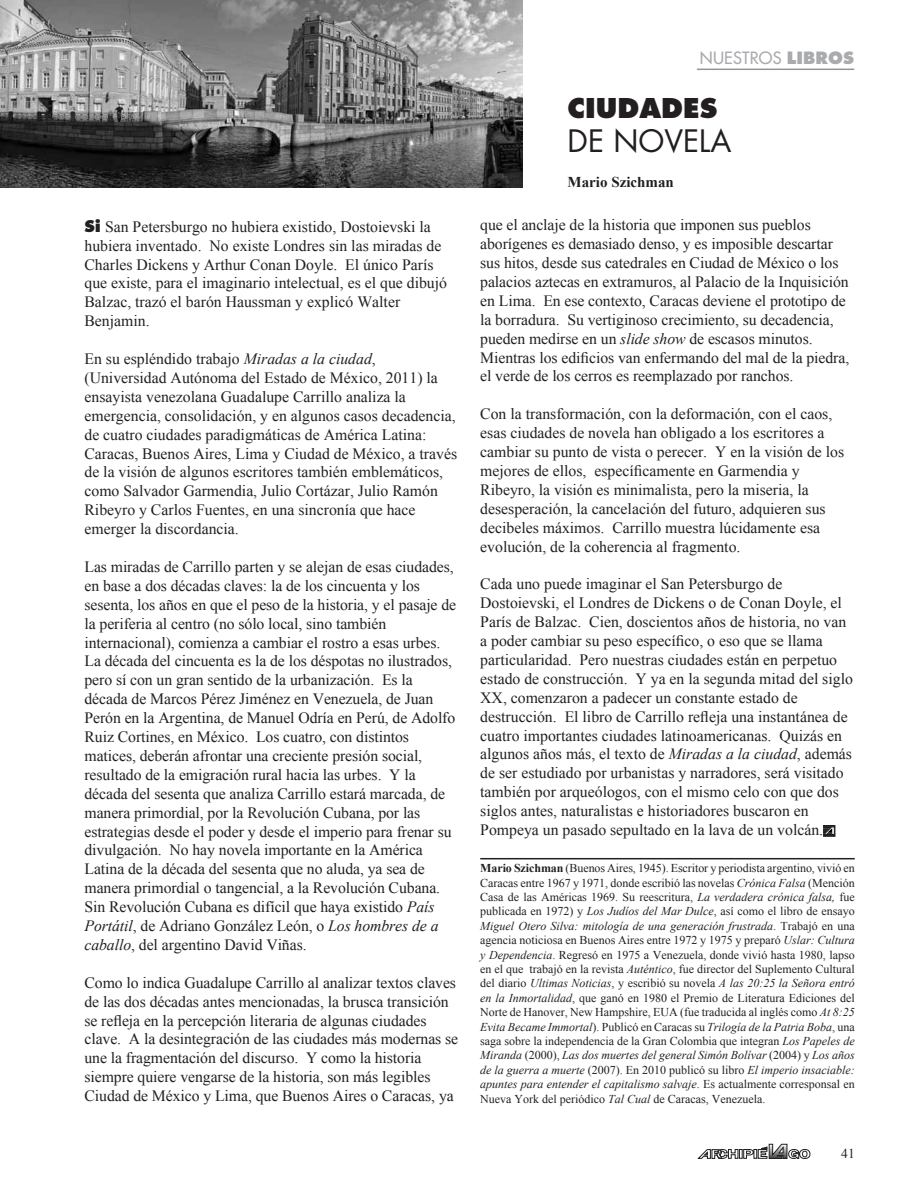
<style>
.page{position:relative;width:918px;height:1188px;background:#fff}
.page>*{position:absolute;margin:0;border:0;box-sizing:border-box;transform-origin:0 0}
.t1{font:30.15px "Futura";color:#231f20}
.t2{font:800 26.55px "Futura";color:#231f20}
.t3{font:16.5px "Futura";letter-spacing:.01em;color:#aaabaf}
.t4{font:15.75px/18.9px "Times New Roman";letter-spacing:-.005em;color:#231f20}
.t5{font:700 15px "Times New Roman";color:#231f20}
.t6{font:13.5px "Times New Roman";color:#231f20}
.t7{font:12px/14.4px "Times New Roman";color:#231f20;text-align:justify}
.s1{font-family:"Futura";font-weight:800}
.s2{font-style:italic}
.s3{font-weight:800}
.s4{font-weight:700}
</style>
<div class="page">
<hr style="left:697px;top:69px;width:157px;height:1px;background:#939598">
<hr style="left:480px;top:858px;width:375px;height:1px;background:#231f20">
<img style="left:0;top:0;width:522px;height:188px">
<svg style="left:698px;top:1144px;width:112px;height:15px"></svg>
<svg style="left:824px;top:826px;width:11px;height:10px"></svg>
<p class="t4" style="left:84px;top:217px;width:364px"><span class="s1">Si</span> San Petersburgo no hubiera existido, Dostoievski la hubiera inventado. No existe Londres sin las miradas de Charles Dickens y Arthur Conan Doyle. El único París que existe, para el imaginario intelectual, es el que dibujó Balzac, trazó el barón Haussman y explicó Walter Benjamin.</p>
<p class="t4" style="left:84px;top:349px;width:374px">En su espléndido trabajo <span class="s2">Miradas a la ciudad</span>, (Universidad Autónoma del Estado de México, 2011) la ensayista venezolana Guadalupe Carrillo analiza la emergencia, consolidación, y en algunos casos decadencia, de cuatro ciudades paradigmáticas de América Latina:<br>Caracas, Buenos Aires, Lima y Ciudad de México, a través de la visión de algunos escritores también emblemáticos, como Salvador Garmendia, Julio Cortázar, Julio Ramón Ribeyro y Carlos Fuentes, en una sincronía que hace emerger la discordancia.</p>
<p class="t4" style="left:84px;top:557px;width:373px">Las miradas de Carrillo parten y se alejan de esas ciudades, en base a dos décadas claves: la de los cincuenta y los sesenta, los años en que el peso de la historia, y el pasaje de la periferia al centro (no sólo local, sino también internacional), comienza a cambiar el rostro a esas urbes.<br>La década del cincuenta es la de los déspotas no ilustrados, pero sí con un gran sentido de la urbanización. Es la década de Marcos Pérez Jiménez en Venezuela, de Juan Perón en la Argentina, de Manuel Odría en Perú, de Adolfo Ruiz Cortines, en México. Los cuatro, con distintos matices, deberán afrontar una creciente presión social, resultado de la emigración rural hacia las urbes. Y la década del sesenta que analiza Carrillo estará marcada, de manera primordial, por la Revolución Cubana, por las estrategias desde el poder y desde el imperio para frenar su divulgación. No hay novela importante en la América Latina de la década del sesenta que no aluda, ya sea de manera primordial o tangencial, a la Revolución Cubana.<br>Sin Revolución Cubana es difícil que haya existido <span class="s2">País Portátil</span>, de Adriano González León, o <span class="s2">Los hombres de a caballo</span>, del argentino David Viñas.</p>
<p class="t4" style="left:84px;top:973px;width:375px">Como lo indica Guadalupe Carrillo al analizar textos claves de las dos décadas antes mencionadas, la brusca transición se refleja en la percepción literaria de algunas ciudades clave. A la desintegración de las ciudades más modernas se une la fragmentación del discurso. Y como la historia siempre quiere vengarse de la historia, son más legibles Ciudad de México y Lima, que Buenos Aires o Caracas, ya</p>
<p class="t3" style="left:700px;top:47px;width:156px">NUESTROS <span class="s3">LIBROS</span></p>
<p class="t2" style="left:568px;top:92px;width:151px">CIUDADES</p>
<p class="t1" style="left:568px;top:120px;width:165px">DE NOVELA</p>
<p class="t5" style="left:568px;top:173px;width:108px">Mario Szichman</p>
<p class="t4" style="left:480px;top:215px;width:371px">que el anclaje de la historia que imponen sus pueblos aborígenes es demasiado denso, y es imposible descartar sus hitos, desde sus catedrales en Ciudad de México o los palacios aztecas en extramuros, al Palacio de la Inquisición en Lima. En ese contexto, Caracas deviene el prototipo de la borradura. Su vertiginoso crecimiento, su decadencia, pueden medirse en un <span class="s2">slide show</span> de escasos minutos.<br>Mientras los edificios van enfermando del mal de la piedra, el verde de los cerros es reemplazado por ranchos.</p>
<p class="t4" style="left:480px;top:404px;width:365px">Con la transformación, con la deformación, con el caos, esas ciudades de novela han obligado a los escritores a cambiar su punto de vista o perecer. Y en la visión de los mejores de ellos, específicamente en Garmendia y Ribeyro, la visión es minimalista, pero la miseria, la desesperación, la cancelación del futuro, adquieren sus decibeles máximos. Carrillo muestra lúcidamente esa evolución, de la coherencia al fragmento.</p>
<p class="t4" style="left:480px;top:574px;width:374px">Cada uno puede imaginar el San Petersburgo de Dostoievski, el Londres de Dickens o de Conan Doyle, el París de Balzac. Cien, doscientos años de historia, no van a poder cambiar su peso específico, o eso que se llama particularidad. Pero nuestras ciudades están en perpetuo estado de construcción. Y ya en la segunda mitad del siglo XX, comenzaron a padecer un constante estado de destrucción. El libro de Carrillo refleja una instantánea de cuatro importantes ciudades latinoamericanas. Quizás en algunos años más, el texto de <span class="s2">Miradas a la ciudad</span>, además de ser estudiado por urbanistas y narradores, será visitado también por arqueólogos, con el mismo celo con que dos siglos antes, naturalistas e historiadores buscaron en Pompeya un pasado sepultado en la lava de un volcán.</p>
<p class="t7" style="left:480px;top:861px;width:376px"><span class="s4">Mario Szichman</span> (Buenos Aires, 1945). Escritor y periodista argentino, vivió en Caracas entre 1967 y 1971, donde escribió las novelas <span class="s2">Crónica Falsa</span> (Mención Casa de las Américas 1969. Su reescritura, <span class="s2">La verdadera crónica falsa,</span> fue publicada en 1972) y <span class="s2">Los Judíos del Mar Dulce</span>, así como el libro de ensayo <span class="s2">Miguel Otero Silva: mitología de una generación frustrada</span>. Trabajó en una agencia noticiosa en Buenos Aires entre 1972 y 1975 y preparó <span class="s2">Uslar: Cultura y Dependencia</span>. Regresó en 1975 a Venezuela, donde vivió hasta 1980, lapso en el que trabajó en la revista <span class="s2">Auténtico</span>, fue director del Suplemento Cultural del diario <span class="s2">Ultimas Noticias</span>, y escribió su novela <span class="s2">A las 20:25 la Señora entró en la Inmortalidad</span>, que ganó en 1980 el Premio de Literatura Ediciones del Norte de Hanover, New Hampshire, EUA (fue traducida al inglés como <span class="s2">At 8:25<br>Evita Became Immortal</span>). Publicó en Caracas su <span class="s2">Trilogía de la Patria Boba</span>, una saga sobre la independencia de la Gran Colombia que integran <span class="s2">Los Papeles de Miranda</span> (2000), <span class="s2">Las dos muertes del general Simón Bolívar</span> (2004) y <span class="s2">Los años de la guerra a muerte</span> (2007). En 2010 publicó su libro <span class="s2">El imperio insaciable: apuntes para entender el capitalismo salvaje</span>. Es actualmente corresponsal en Nueva York del periódico <span class="s2">Tal Cual</span> de Caracas, Venezuela.</p>
<p class="t6" style="left:841px;top:1145px;width:15px">41</p>
</div>
